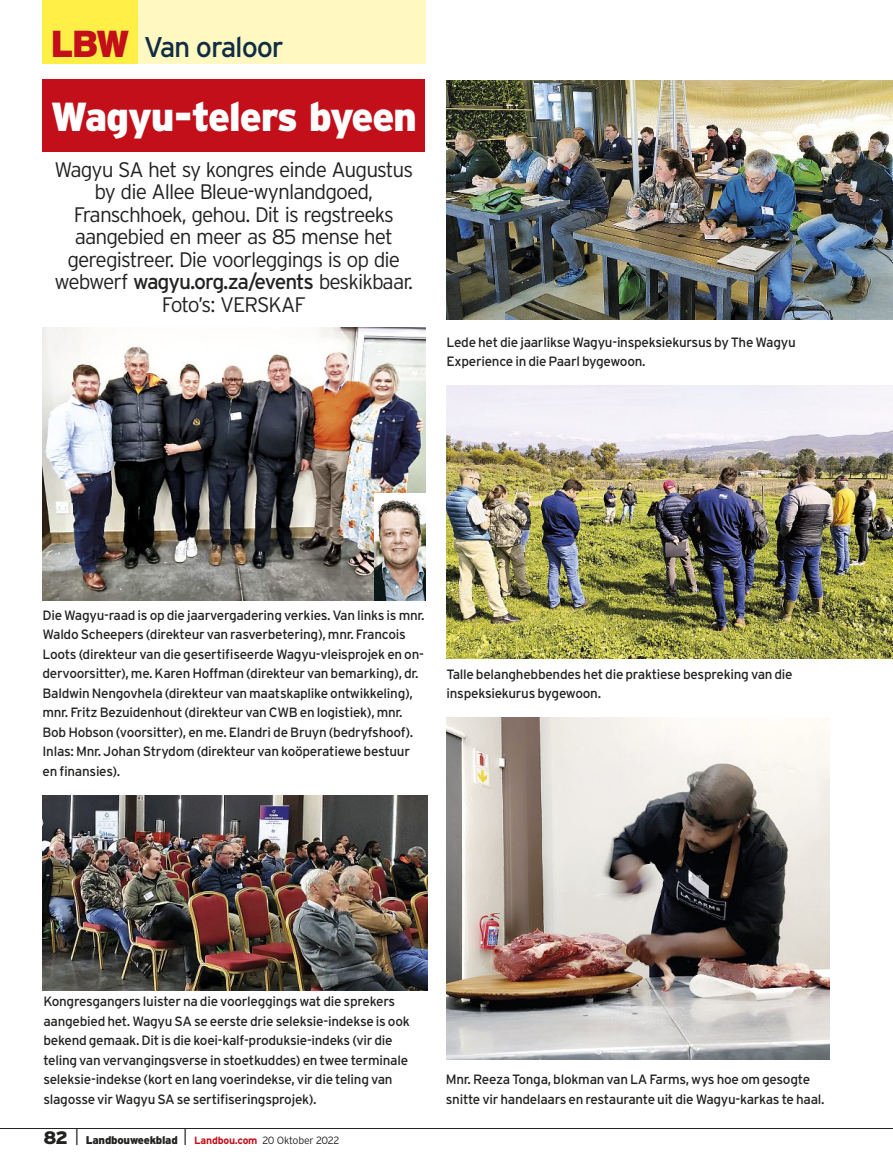
<style>
.page{position:relative;width:893px;height:1170px;background:#fff}
.page>*{position:absolute;margin:0;border:0;box-sizing:border-box;transform-origin:0 0}
.t1{font:900 40.5px "Interstate";letter-spacing:-.03em;color:#fff}
.t2{font:28.5px "Interstate";letter-spacing:-.04em;color:#102d45}
.t3{font:300 21px/22.5px "Interstate";letter-spacing:-.045em;color:#222221;text-align:center}
.t4{font:13.5px/19.5px "Interstate";letter-spacing:-.02em;color:#222221}
.t5{font:900 11.25px "Interstate";letter-spacing:-.02em;color:#222221}
.s1{font-weight:900;font-size:37.5px;color:#c20f1a}
.s2{font-weight:400}
.s3{font-size:18px}
.s4{font-weight:300;font-size:16.5px}
.s5{font-weight:700;font-size:10.5px;color:#c20f1a}
.s6{font-weight:300;font-size:10.5px}
</style>
<div class="page">
<div style="left:43px;top:0;width:95px;height:64px;background:#ffef47"></div>
<div style="left:138px;top:0;width:287px;height:64px;background:#fff8c1"></div>
<div style="left:43px;top:79px;width:382px;height:73px;background:#c20f1a"></div>
<hr style="left:0;top:1128px;width:893px;height:1px;background:#222221">
<img style="left:43px;top:327px;width:382px;height:273px">
<img style="left:446px;top:81px;width:446px;height:238px">
<img style="left:892px;top:81px;width:1px;height:238px">
<img style="left:446px;top:386px;width:446px;height:273px">
<img style="left:892px;top:385px;width:1px;height:274px">
<img style="left:446px;top:717px;width:383px;height:342px">
<img style="left:375px;top:494px;width:50px;height:106px">
<img style="left:43px;top:795px;width:384px;height:195px">
<h2 class="t2" style="left:51px;top:30px;width:235px"><span class="s1">LBW</span> Van oraloor</h2>
<h1 class="t1" style="left:51px;top:92px;width:368px">Wagyu-telers byeen</h1>
<p class="t3" style="left:54px;top:158px;width:360px">Wagyu SA het sy kongres einde Augustus by die Allee Bleue-wynlandgoed, Franschhoek, gehou. Dit is regstreeks aangebied en meer as 85 mense het geregistreer. Die voorleggings is op die webwerf <span class="s2">wagyu.org.za/events</span> beskikbaar.<br>Foto’s: VERSKAF</p>
<p class="t4" style="left:446px;top:332px;width:351px">Lede het die jaarlikse Wagyu-inspeksiekursus by The Wagyu<br>Experience in die Paarl bygewoon.</p>
<p class="t4" style="left:43px;top:605px;width:384px">Die Wagyu-raad is op die jaarvergadering verkies. Van links is mnr.<br>Waldo Scheepers (direkteur van rasverbetering), mnr. Francois Loots (direkteur van die gesertifiseerde Wagyu-vleisprojek en on&shy;dervoorsitter), me. Karen Hoffman (direkteur van bemarking), dr.<br>Baldwin Nengovhela (direkteur van maatskaplike ontwikkeling), mnr. Fritz Bezuidenhout (direkteur van CWB en logistiek), mnr.<br>Bob Hobson (voorsitter), en me. Elandri de Bruyn (bedryfshoof).<br>Inlas: Mnr. Johan Strydom (direkteur van koöperatiewe bestuur en finansies).</p>
<p class="t4" style="left:446px;top:664px;width:348px">Talle belanghebbendes het die praktiese bespreking van die inspeksiekurus bygewoon.</p>
<p class="t4" style="left:43px;top:991px;width:368px">Kongresgangers luister na die voorleggings wat die sprekers aangebied het. Wagyu SA se eerste drie seleksie-indekse is ook bekend gemaak. Dit is die koei-kalf-produksie-indeks (vir die teling van vervangingsverse in stoetkuddes) en twee terminale seleksie-indekse (kort en lang voerindekse, vir die teling van slagosse vir Wagyu SA se sertifiseringsprojek).</p>
<p class="t5" style="left:43px;top:1132px;width:298px"><span class="s3">82</span> <span class="s4">|</span> Landbouweekblad <span class="s4">|</span> <span class="s5">Landbou.com</span> <span class="s6">20 Oktober 2022</span></p>
<p class="t4" style="left:446px;top:1069px;width:380px">Mnr. Reeza Tonga, blokman van LA Farms, wys hoe om gesogte snitte vir handelaars en restaurante uit die Wagyu-karkas te haal.</p>
</div>
